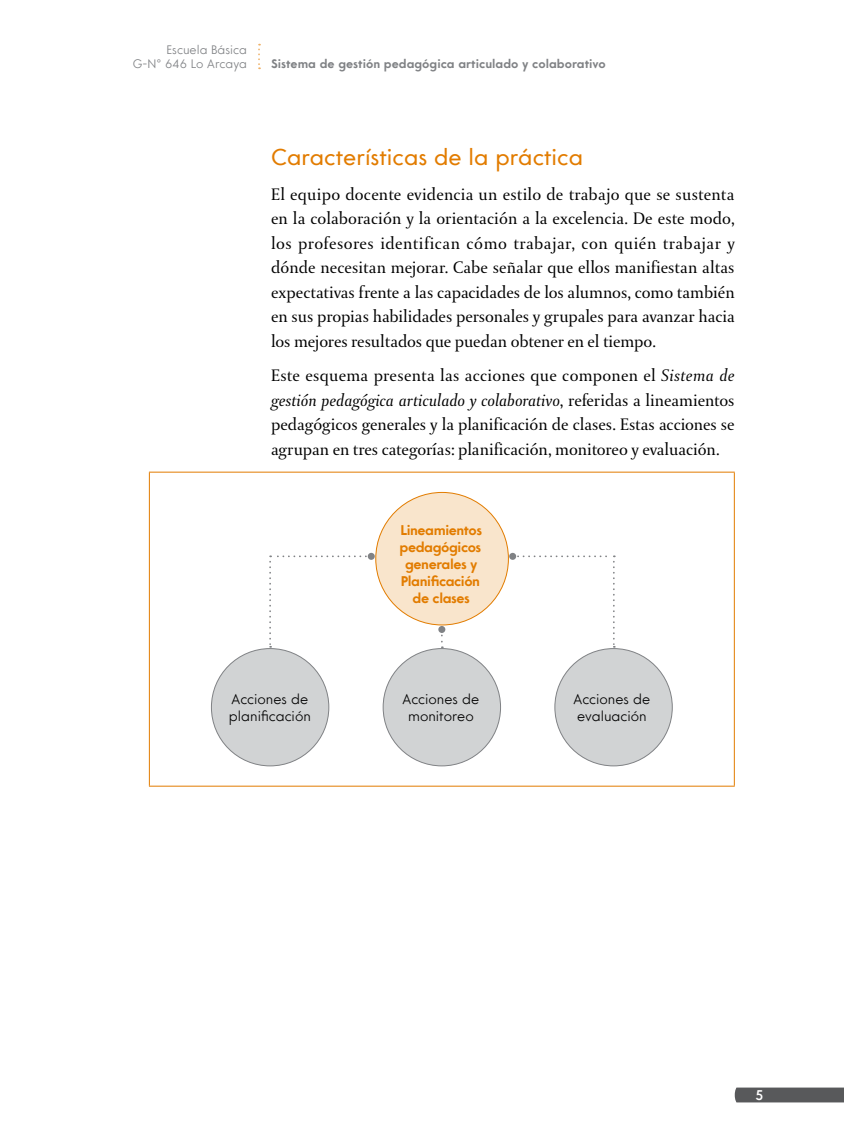
<style>
.page{position:relative;width:844px;height:1141px;background:#fff}
.page>*{position:absolute;margin:0;border:0;box-sizing:border-box;transform-origin:0 0}
.t1{font:22.75px "Core Sans G";color:#e27c00}
.t2{font:17.5px/24.5px "DTL Paradox ST";letter-spacing:-.005em;color:#000;text-align:justify}
.t3{font:300 14px/16.8px "Core Sans G";color:#000}
.t4{font:700 14px/16.8px "Core Sans G";letter-spacing:-.03em;color:#e27c00;text-align:center}
.t5{font:500 14px "Core Sans G";color:#fff}
.t6{font:700 12.25px "Core Sans G";color:#808285}
.t7{font:300 12.25px/14.7px "Core Sans G";color:#808285;text-align:right}
.s1{font-style:italic}
</style>
<div class="page">
<div style="left:734px;top:1088px;width:109px;height:14px;background:#58595b"></div>
<svg style="left:258px;top:44px;width:2px;height:25px"></svg>
<hr style="left:149px;top:472px;width:585px;height:1px;background:#e27c00">
<hr style="left:149px;top:473px;width:1px;height:313px;background:#e27c00">
<hr style="left:733px;top:473px;width:1px;height:313px;background:#e27c00">
<hr style="left:149px;top:786px;width:585px;height:1px;background:#e27c00">
<div style="left:383px;top:649px;width:117px;height:117px;background:#d1d3d4;border-radius:50%"></div>
<div style="left:211px;top:649px;width:118px;height:117px;background:#d1d3d4;border-radius:50%"></div>
<div style="left:554px;top:649px;width:118px;height:117px;background:#d1d3d4;border-radius:50%"></div>
<div style="left:438px;top:626px;width:7px;height:7px;background:#808285;border-radius:50%"></div>
<svg style="left:269px;top:555px;width:98px;height:93px"></svg>
<div style="left:367px;top:553px;width:7px;height:7px;background:#808285;border-radius:50%"></div>
<svg style="left:514px;top:555px;width:100px;height:93px"></svg>
<div style="left:509px;top:553px;width:7px;height:7px;background:#808285;border-radius:50%"></div>
<div style="left:375px;top:492px;width:133px;height:133px;background:#f9e5cc;border-radius:50%"></div>
<p class="t7" style="left:133px;top:42px;width:116px">Escuela Básica<br>G-N° 646 Lo Arcaya</p>
<p class="t6" style="left:271px;top:57px;width:336px">Sistema de gestión pedagógica articulado y colaborativo</p>
<h1 class="t1" style="left:271px;top:144px;width:313px">Características de la práctica</h1>
<p class="t2" style="left:271px;top:182px;width:465px">El equipo docente evidencia un estilo de trabajo que se sustenta en la colaboración y la orientación a la excelencia. De este modo, los profesores identifican cómo trabajar, con quién trabajar y dónde necesitan mejorar. Cabe señalar que ellos manifiestan altas expectativas frente a las capacidades de los alumnos, como también en sus propias habilidades personales y grupales para avanzar hacia los mejores resultados que puedan obtener en el tiempo.</p>
<p class="t2" style="left:271px;top:364px;width:465px">Este esquema presenta las acciones que componen el <span class="s1">Sistema de gestión pedagógica articulado y colaborativo</span>, referidas a lineamientos pedagógicos generales y la planificación de clases. Estas acciones se agrupan en tres categorías: planificación, monitoreo y evaluación.</p>
<p class="t4" style="left:399px;top:522px;width:84px">Lineamientos pedagógicos generales y<br>Planificación de clases</p>
<p class="t3" style="left:229px;top:691px;width:83px">Acciones de planificación</p>
<p class="t3" style="left:573px;top:691px;width:78px">Acciones de evaluación</p>
<p class="t3" style="left:402px;top:691px;width:78px;text-align:center">Acciones de monitoreo</p>
<p class="t5" style="left:754px;top:1087px;width:10px">5</p>
</div>
